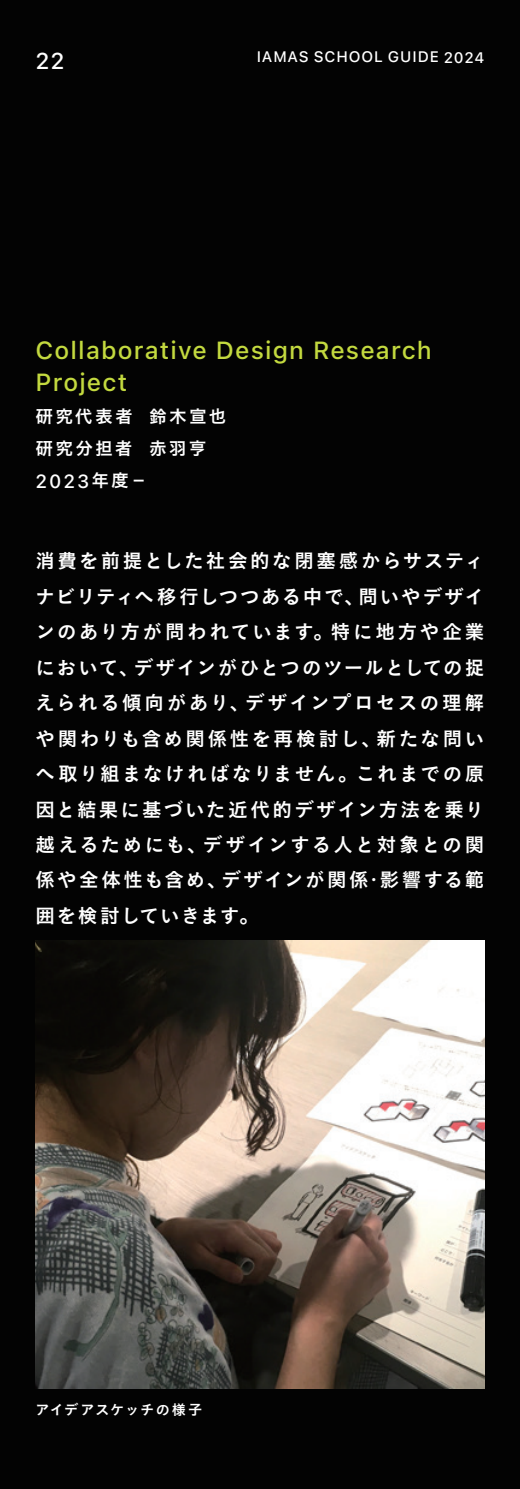
<style>
.page{position:relative;width:520px;height:1489px;background:#fff}
.page>*{position:absolute;margin:0;border:0;box-sizing:border-box;transform-origin:0 0}
.t1{font:500 24.75px/32px "SF Pro Text";letter-spacing:.045em;color:#c3d93f}
.t2{font:500 22.75px "SF Pro Text";color:#fff}
.t3{font:19.5px/35.5px "Koburina Go W6";letter-spacing:.11em;color:#fff;text-align:right}
.t4{font:19.5px "Koburina Go W6";letter-spacing:.13em;color:#fff}
.t5{font:19.5px/35.5px "Koburina Go W6";letter-spacing:.08em;color:#fff}
.t6{font:19.5px "Koburina Go W6";letter-spacing:.065em;color:#fff}
.t7{font:19.5px "Koburina Go W6";letter-spacing:.055em;color:#fff}
.t8{font:19.5px "Koburina Go W3";color:#fff}
.t9{font:500 19px "SF Pro Text";color:#fff}
.t10{font:17.75px "Koburina Go W6";letter-spacing:.12em;color:#fff}
.t11{font:500 15.25px "SF Pro Text";letter-spacing:.055em;color:#fff}
.t12{font:14.25px "Koburina Go W6";letter-spacing:.065em;color:#fff}
.s1{font-family:"Koburina Go W6";font-weight:400;font-size:17.75px}
</style>
<div class="page">
<div style="left:0;top:0;width:519px;height:1488px;background:#030303"></div>
<img style="left:35px;top:940px;width:449px;height:448px">
<p class="t2" style="left:35px;top:48px;width:30px">22</p>
<p class="t11" style="left:256px;top:48px;width:229px">IAMAS SCHOOL GUIDE 2024</p>
<p class="t1" style="left:35px;top:334px;width:397px">Collaborative Design Research<br>Project</p>
<p class="t10" style="left:35px;top:404px;width:99px">研究代表者</p>
<p class="t10" style="left:149px;top:404px;width:79px">鈴木宣也</p>
<p class="t10" style="left:149px;top:436px;width:59px">赤羽亨</p>
<p class="t10" style="left:35px;top:436px;width:98px">研究分担者</p>
<p class="t9" style="left:35px;top:470px;width:110px">2023<span class="s1">年度</span>–</p>
<p class="t3" style="left:35px;top:543px;width:450px">消費を前提とした社会的な閉塞感からサスティ問いやデザイ</p>
<p class="t7" style="left:35px;top:583px;width:329px">ナビリティへ移行しつつある中で、</p>
<p class="t4" style="left:35px;top:618px;width:450px">ンのあり方が問われています。特に地方や企業</p>
<p class="t6" style="left:134px;top:654px;width:352px">デザインがひとつのツールとしての捉</p>
<p class="t3" style="left:35px;top:649px;width:105px">において、</p>
<p class="t4" style="left:35px;top:689px;width:215px">えられる傾向があり、</p>
<p class="t3" style="left:245px;top:684px;width:240px">デザインプロセスの理解</p>
<p class="t3" style="left:35px;top:720px;width:346px">や関わりも含め関係性を再検討し、</p>
<p class="t3" style="left:35px;top:755px;width:450px">へ取り組まなければなりません。これまでの原</p>
<p class="t3" style="left:35px;top:791px;width:450px">因と結果に基づいた近代的デザイン方法を乗り</p>
<p class="t3" style="left:203px;top:826px;width:283px">デザインする人と対象との関</p>
<p class="t3" style="left:376px;top:720px;width:109px">新たな問い</p>
<p class="t3" style="left:35px;top:826px;width:173px">越えるためにも、</p>
<p class="t3" style="left:221px;top:862px;width:148px">デザインが関係</p>
<p class="t3" style="left:379px;top:862px;width:106px">影響する範</p>
<p class="t5" style="left:35px;top:862px;width:225px">係や全体性も含め、<br>囲を検討していきます。</p>
<p class="t8" style="left:364px;top:868px;width:21px">・</p>
<p class="t12" style="left:35px;top:1399px;width:168px">アイデアスケッチの様子</p>
</div>
